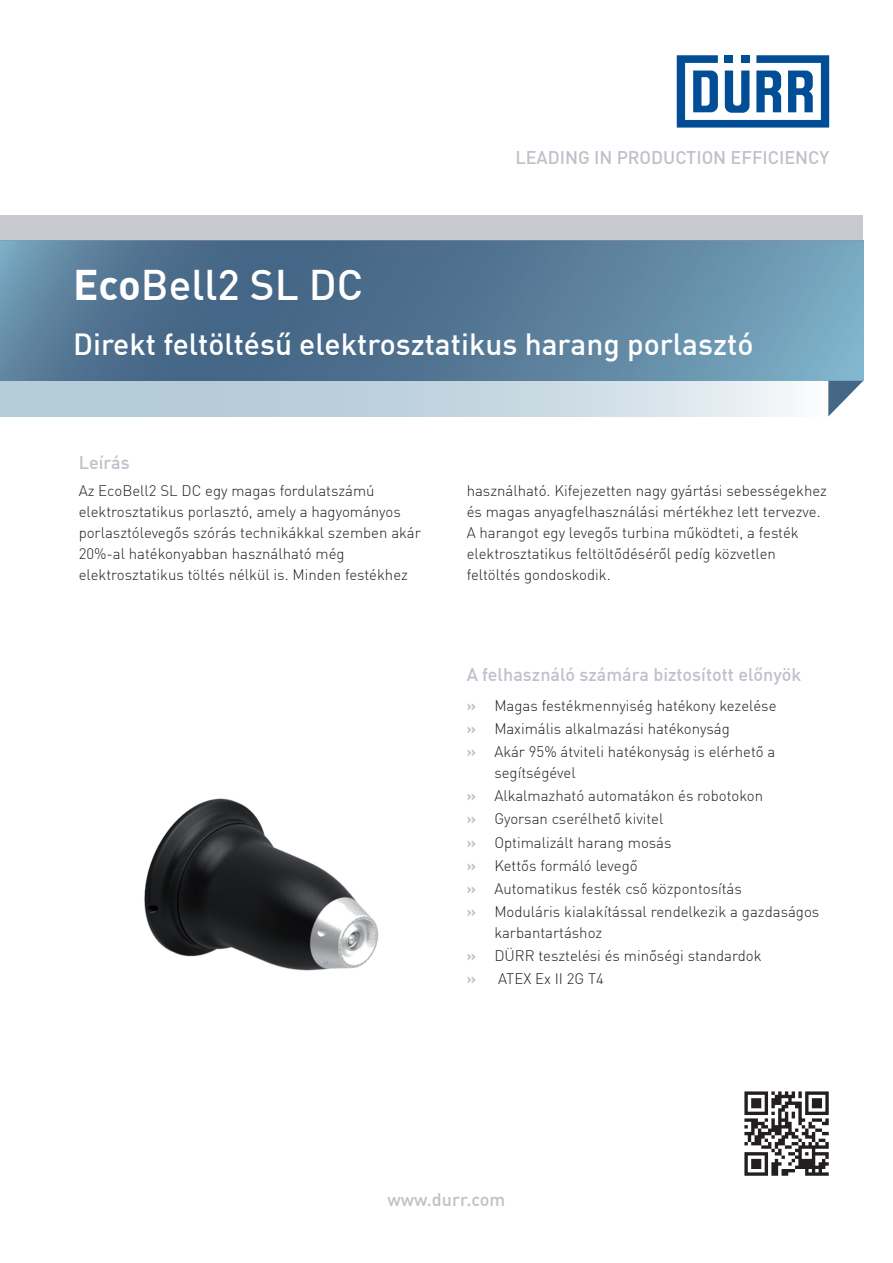
<style>
.page{position:relative;width:893px;height:1263px;background:#fff}
.page>*{position:absolute;margin:0;border:0;box-sizing:border-box;transform-origin:0 0}
.t1{font:500 42px "DIN Offc Pro";color:#fff}
.t2{font:500 30px "DIN Offc Pro";color:#fff}
.t3{font:500 18px "DIN Offc Pro";color:#c0c0ca}
.t4{font:300 15px/23.1px "DIN Offc Pro";color:#231f20}
.s1{font-weight:700}
.s2{font-weight:700;color:#c0c0c8}
</style>
<div class="page">
<svg style="left:677px;top:55px;width:152px;height:73px"></svg>
<svg style="left:0;top:240px;width:863px;height:141px;background:#597f9b"></svg>
<div style="left:0;top:215px;width:863px;height:25px;background:#c7c8d0"></div>
<svg style="left:0;top:381px;width:793px;height:35px;background:#c5d6e0"></svg>
<svg style="left:828px;top:381px;width:35px;height:35px"></svg>
<img style="left:144px;top:798px;width:235px;height:173px">
<img style="left:744px;top:1091px;width:85px;height:85px">
<p class="t3" style="left:515px;top:147px;width:315px">LEADING IN PRODUCTION EFFICIENCY</p>
<h1 class="t1" style="left:73px;top:261px;width:292px"><span class="s1">Eco</span>Bell2 SL DC</h1>
<h2 class="t2" style="left:73px;top:320px;width:682px">Direkt feltöltésű elektrosztatikus harang porlasztó</h2>
<p class="t3" style="left:79px;top:452px;width:53px">Leírás</p>
<p class="t4" style="left:79px;top:481px;width:344px;line-height:21px">Az EcoBell2 SL DC egy magas fordulatszámú elektrosztatikus porlasztó, amely a hagyományos porlasztólevegős szórás technikákkal szemben akár 20%-al hatékonyabban használható még elektrosztatikus töltés nélkül is. Minden festékhez</p>
<p class="t4" style="left:467px;top:479px;width:362px;line-height:21px">használható. Kifejezetten nagy gyártási sebességekhez és magas anyagfelhasználási mértékhez lett tervezve.<br>A harangot egy levegős turbina működteti, a festék elektrosztatikus feltöltődéséről pedíg közvetlen feltöltés gondoskodik.</p>
<p class="t3" style="left:467px;top:660px;width:336px">A felhasználó számára biztosított előnyök</p>
<p class="t4" style="left:467px;top:695px;width:311px"><span class="s2">»</span> Magas festékmennyiség hatékony kezelése <span class="s2">»</span> Maximális alkalmazási hatékonyság<br><span class="s2">»</span> Akár 95% átviteli hatékonyság is elérhető a</p>
<p class="t4" style="left:467px;top:760px;width:354px;text-indent:28px">segítségével<br><span class="s2">»</span> Alkalmazható automatákon és robotokon<br><span class="s2">»</span> Gyorsan cserélhető kivitel<br><span class="s2">»</span> Optimalizált harang mosás<br><span class="s2">»</span> Kettős formáló levegő<br><span class="s2">»</span> Automatikus festék cső központosítás<br><span class="s2">»</span> Moduláris kialakítással rendelkezik a gazdaságos</p>
<p class="t4" style="left:467px;top:920px;width:296px;text-indent:28px">karbantartáshoz<br><span class="s2">»</span> DÜRR tesztelési és minőségi standardok <span class="s2">»</span> ATEX Ex II 2G T4</p>
<p class="t3" style="left:388px;top:1185px;width:119px">www.durr.com</p>
</div>
